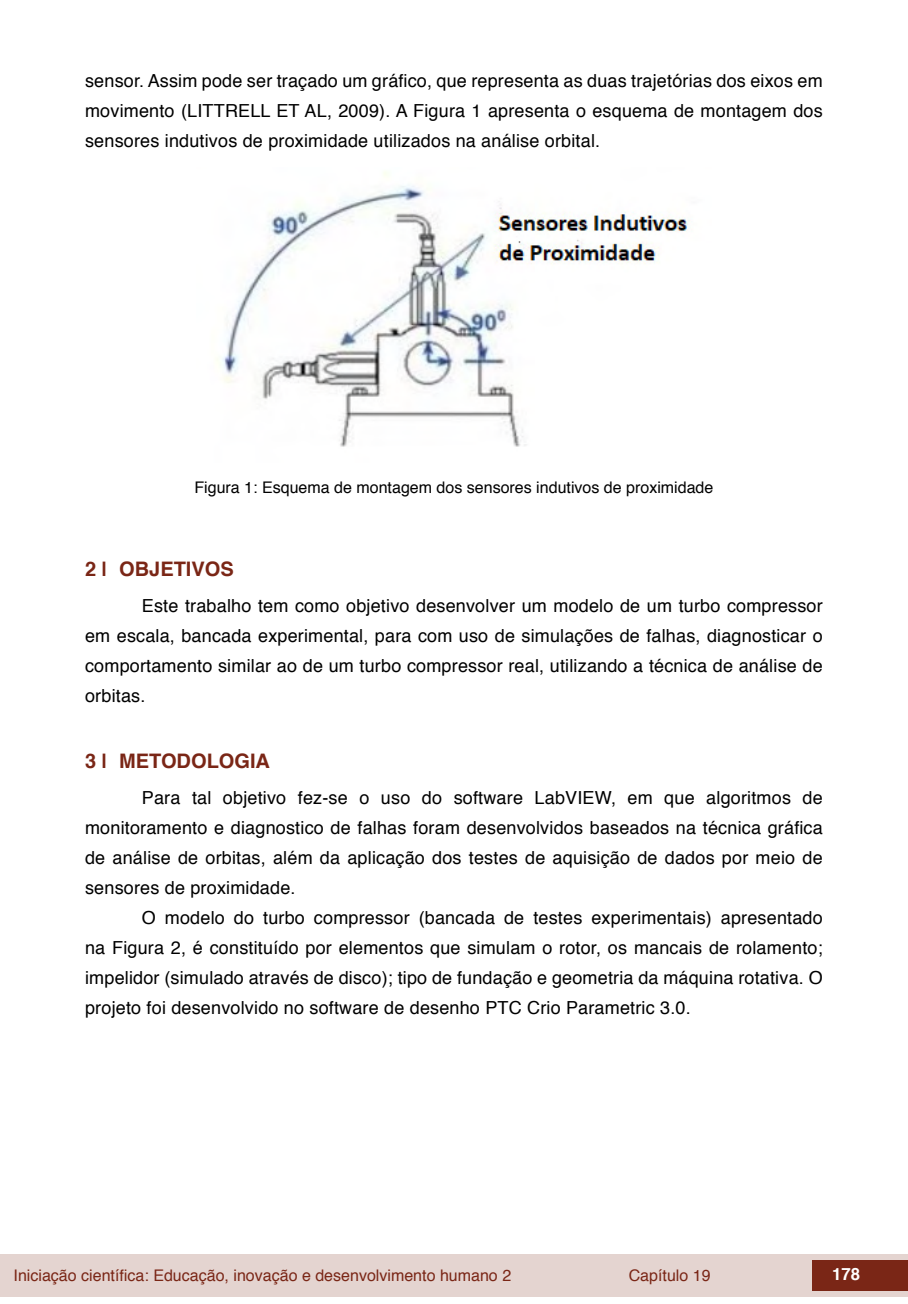
<style>
.page{position:relative;width:908px;height:1304px;background:#fff}
.page>*{position:absolute;margin:0;border:0;box-sizing:border-box;transform-origin:0 0}
.t1{font:700 20px "Helvetica";color:#7a2616}
.t2{font:18px/30px "Helvetica";letter-spacing:.01em;color:#000;text-align:justify}
.t3{font:700 16.8px "Helvetica";color:#fff}
.t4{font:16px "Helvetica";color:#7a2616}
.t5{font:16px "Helvetica";color:#000}
</style>
<div class="page">
<div style="left:0;top:1254px;width:906px;height:43px;background:#e4d4d0"></div>
<div style="left:812px;top:1261px;width:95px;height:30px;background:#7a2616"></div>
<img style="left:216px;top:171px;width:473px;height:276px">
<p class="t2" style="left:85px;top:66px;width:738px">sensor. Assim pode ser traçado um gráfico, que representa as duas trajetórias dos eixos em movimento (LITTRELL ET AL, 2009). A Figura 1 apresenta o esquema de montagem dos sensores indutivos de proximidade utilizados na análise orbital.</p>
<p class="t5" style="left:194px;top:475px;width:520px">Figura 1: Esquema de montagem dos sensores indutivos de proximidade</p>
<p class="t1" style="left:85px;top:553px;width:150px">2 | OBJETIVOS</p>
<p class="t2" style="left:85px;top:591px;width:738px;text-indent:57px">Este trabalho tem como objetivo desenvolver um modelo de um turbo compressor em escala, bancada experimental, para com uso de simulações de falhas, diagnosticar o comportamento similar ao de um turbo compressor real, utilizando a técnica de análise de orbitas.</p>
<p class="t1" style="left:85px;top:745px;width:186px">3 | METODOLOGIA</p>
<p class="t2" style="left:85px;top:783px;width:738px;text-indent:57px">Para tal objetivo fez-se o uso do software LabVIEW, em que algoritmos de monitoramento e diagnostico de falhas foram desenvolvidos baseados na técnica gráfica de análise de orbitas, além da aplicação dos testes de aquisição de dados por meio de sensores de proximidade.</p>
<p class="t2" style="left:85px;top:903px;width:738px;text-indent:57px">O modelo do turbo compressor (bancada de testes experimentais) apresentado na Figura 2, é constituído por elementos que simulam o rotor, os mancais de rolamento; impelidor (simulado através de disco); tipo de fundação e geometria da máquina rotativa. O projeto foi desenvolvido no software de desenho PTC Crio Parametric 3.0.</p>
<p class="t4" style="left:14px;top:1263px;width:499px">Iniciação científica: Educação, inovação e desenvolvimento humano 2</p>
<p class="t4" style="left:628px;top:1263px;width:83px">Capítulo 19</p>
<p class="t3" style="left:831px;top:1261px;width:30px">178</p>
</div>
